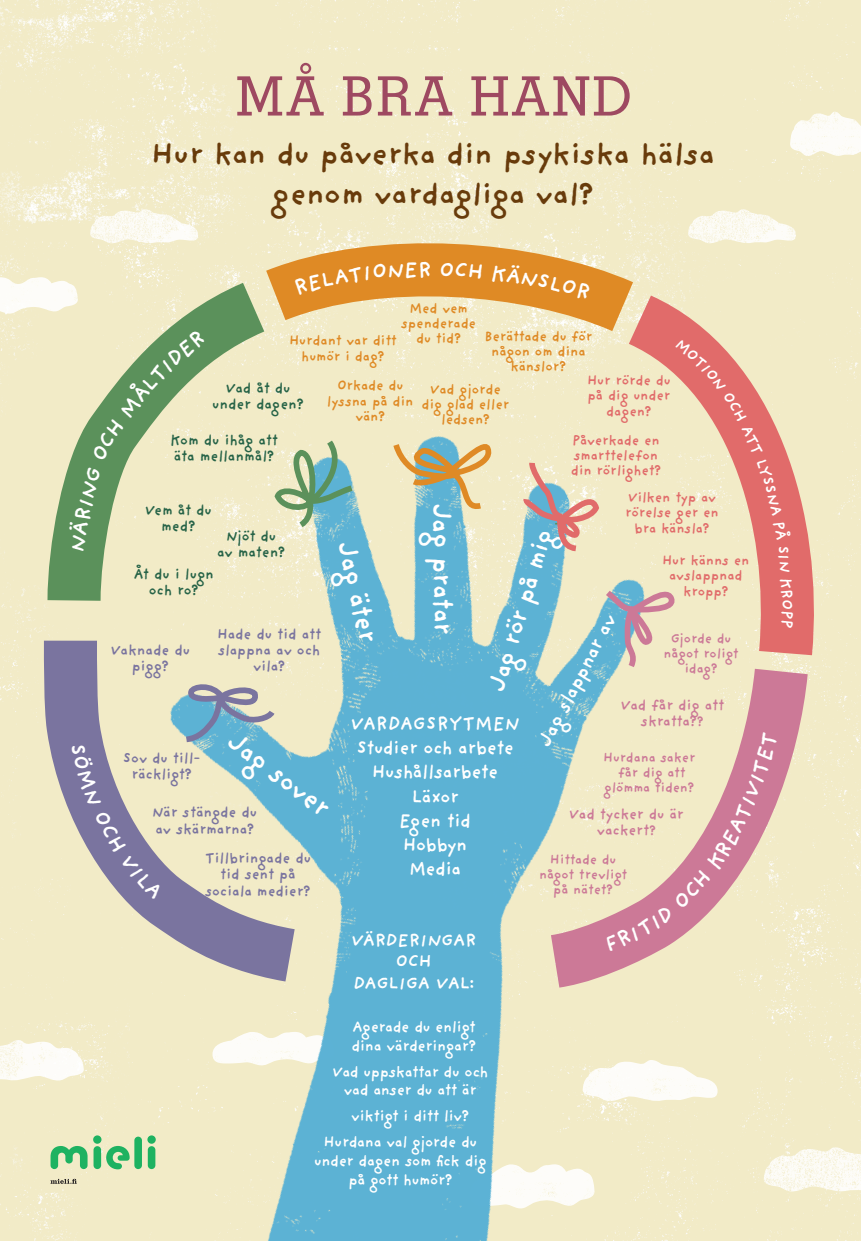
<style>
.page{position:relative;width:861px;height:1241px;background:#fff}
.page>*{position:absolute;margin:0;border:0;box-sizing:border-box;transform-origin:0 0}
.t1{font:500 54.25px "Memphis LT Std";letter-spacing:.03em;color:#9e4961}
.t2{font:700 30.62px/40.2px "Providence Sans Pro";letter-spacing:-.02em;color:#683b0b;text-align:center}
.t3{font:700 28.44px "Providence Sans Pro";color:#fff;scale:.94 1}
.t4{font:700 26.25px "Providence Sans Pro";color:#fff;scale:.94 1}
.t5{font:700 21.79px "Providence Sans Pro";color:#fff}
.t6{font:700 21px "Providence Sans Pro";color:#fff;scale:.94 1}
.t7{font:700 19.69px "Providence Sans Pro";color:#fff;scale:.95 1}
.t8{font:700 19.25px/24.2px "Providence Sans Pro";letter-spacing:-.03em;color:#fff;text-align:center;scale:.95 1}
.t9{font:700 17.85px/21.8px "Providence Sans Pro";letter-spacing:-.02em;color:#fff;text-align:center}
.t10{font:700 15.84px/18.8px "Providence Sans Pro";letter-spacing:-.03em;color:#fff;scale:.95 1}
.t11{font:700 15.75px "Providence Sans Pro";color:#fff}
.t12{font:700 15.14px/16.1px "Providence Sans Pro";letter-spacing:-.015em;color:#7a749f;text-align:center;scale:.95 1}
.t13{font:700 15.14px/16px "Providence Sans Pro";letter-spacing:-.015em;color:#266347;text-align:center;scale:.95 1}
.t14{font:700 15.14px/16.1px "Providence Sans Pro";letter-spacing:-.015em;color:#cc7997;text-align:center;scale:.95 1}
.t15{font:700 14.44px/15.3px "Providence Sans Pro";letter-spacing:-.015em;color:#df8a25;text-align:center;scale:.95 1}
.t16{font:700 14.44px/15.3px "Providence Sans Pro";letter-spacing:-.015em;color:#e16b6a;text-align:center;scale:.95 1}
.t17{font:700 14px/14.9px "Providence Sans Pro";letter-spacing:-.015em;color:#cc7997;text-align:center;scale:.95 1}
.s1{font-size:14px}
</style>
<div class="page">
<div style="left:0;top:0;width:861px;height:1240px;background:#f2ebc7"></div>
<img style="left:0;top:277px;width:21px;height:37px">
<svg style="left:323px;top:254px;width:247px;height:75px;background:#eac284"></svg>
<svg style="left:17px;top:587px;width:106px;height:429px;background:#dbd4bf"></svg>
<svg style="left:570px;top:249px;width:263px;height:364px;background:#efdbb4"></svg>
<div style="left:818px;top:613px;width:21px;height:408px;background:#f2ebc7"></div>
<img style="left:0;top:1039px;width:84px;height:42px">
<img style="left:818px;top:1146px;width:43px;height:46px">
<img style="left:687px;top:209px;width:109px;height:35px">
<img style="left:89px;top:209px;width:109px;height:28px">
<img style="left:789px;top:112px;width:72px;height:45px">
<img style="left:123px;top:329px;width:695px;height:911px">
<svg style="left:600px;top:584px;width:83px;height:89px;background:#bfc6c2"></svg>
<svg style="left:180px;top:679px;width:100px;height:66px;background:#9cbac3"></svg>
<svg style="left:323px;top:434px;width:36px;height:99px;background:#8fc1bf"></svg>
<svg style="left:522px;top:456px;width:80px;height:98px;background:#c7c5bb"></svg>
<svg style="left:389px;top:438px;width:113px;height:72px;background:#c9c8a7"></svg>
<svg style="left:21px;top:237px;width:302px;height:416px;background:#e2e0bb"></svg>
<svg style="left:51px;top:1178px;width:26px;height:5px"></svg>
<div style="left:134px;top:1136px;width:8px;height:32px;background:#1eb261;border-radius:4px"></div>
<svg style="left:106px;top:1145px;width:24px;height:24px"></svg>
<div style="left:93px;top:1145px;width:8px;height:23px;background:#1eb261;border-radius:4px"></div>
<div style="left:93px;top:1135px;width:8px;height:8px;background:#1eb261;border-radius:50%"></div>
<div style="left:148px;top:1145px;width:7px;height:23px;background:#1eb261;border-radius:4px"></div>
<div style="left:147px;top:1135px;width:9px;height:8px;background:#1eb261;border-radius:50%"></div>
<svg style="left:51px;top:1145px;width:37px;height:23px"></svg>
<div style="left:295px;top:262px;width:122px;height:33px;background:#df8a25"></div>
<svg style="left:441px;top:262px;width:41px;height:16px"></svg>
<div style="left:492px;top:264px;width:98px;height:37px;background:#df8a25"></div>
<svg style="left:71px;top:743px;width:92px;height:156px;background:#aea8b0"></svg>
<svg style="left:675px;top:338px;width:116px;height:234px;background:#eab29e"></svg>
<svg style="left:780px;top:579px;width:12px;height:29px"></svg>
<svg style="left:781px;top:620px;width:12px;height:7px"></svg>
<svg style="left:605px;top:731px;width:173px;height:219px;background:#e4c2b5"></svg>
<div style="left:68px;top:467px;width:33px;height:84px;background:#5b915b"></div>
<svg style="left:92px;top:330px;width:114px;height:131px;background:#a2bb8e"></svg>
<h1 class="t1" style="left:236px;top:63px;width:397px">MÅ BRA HAND</h1>
<h2 class="t2" style="left:151px;top:133px;width:565px">Hur kan du påverka din psykiska hälsa genom vardagliga val?</h2>
<h3 class="t5" style="left:418px;top:256px;width:16px">R</h3>
<p class="t15" style="left:401px;top:300px;width:80px">Med vem spenderade</p>
<p class="t15" style="left:289px;top:332px;width:115px">Hurdant var ditt</p>
<p class="t15" style="left:416px;top:330px;width:49px">du tid?</p>
<p class="t15" style="left:301px;top:348px;width:89px">humör i dag?</p>
<p class="t15" style="left:484px;top:328px;width:115px">Berättade du för någon om dina känslor?</p>
<p class="t13" style="left:212px;top:379px;width:98px">Vad åt du under dagen?</p>
<p class="t13" style="left:170px;top:432px;width:115px;text-align:left">Kom du ihåg att äta mellanmål?</p>
<p class="t15" style="left:327px;top:378px;width:93px">Orkade du lyssna på din vän?</p>
<p class="t16" style="left:587px;top:372px;width:89px">Hur rörde du på dig under dagen?</p>
<p class="t15" style="left:421px;top:381px;width:94px">Vad gjorde dig glad eller ledsen?</p>
<p class="t16" style="left:571px;top:432px;width:97px;text-align:left">Påverkade en smarttelefon din rörlighet?</p>
<p class="t16" style="left:625px;top:489px;width:100px">Vilken typ av rörelse ger en bra känsla?</p>
<p class="t13" style="left:145px;top:502px;width:72px">Vem åt du med?</p>
<p class="t13" style="left:133px;top:566px;width:86px">Åt du i lugn och ro?</p>
<h3 class="t3" style="left:458px;top:502px;width:141px;rotate:89deg">Jag pratar</h3>
<p class="t13" style="left:217px;top:527px;width:73px">Njöt du av maten?</p>
<h3 class="t4" style="left:481px;top:686px;width:180px;rotate:-73deg">Jag rör på mig</h3>
<h3 class="t3" style="left:362px;top:537px;width:112px;rotate:77deg">Jag äter</h3>
<p class="t16" style="left:662px;top:552px;width:94px">Hur känns en avslappnad kropp?</p>
<h3 class="t6" style="left:532px;top:739px;width:158px;rotate:-63deg">Jag slappnar av</h3>
<p class="t12" style="left:217px;top:625px;width:111px">Hade du tid att slappna av och vila?</p>
<p class="t17" style="left:663px;top:631px;width:80px">Gjorde du något roligt idag?</p>
<p class="t14" style="left:620px;top:696px;width:111px">Vad får dig att skratta?<span class="s1">?</span></p>
<p class="t12" style="left:111px;top:641px;width:85px">Vaknade du pigg?</p>
<p class="t7" style="left:350px;top:711px;width:180px">VARDAGSRYTMEN</p>
<p class="t8" style="left:356px;top:735px;width:167px">Studier och arbete<br>Hushållsarbete<br>Läxor<br>Egen tid<br>Hobbyn<br>Media</p>
<h3 class="t3" style="left:240px;top:723px;width:131px;rotate:37deg">Jag sover</h3>
<p class="t12" style="left:123px;top:749px;width:83px">Sov du till&shy;räckligt?</p>
<p class="t17" style="left:603px;top:749px;width:99px">Hurdana saker får dig att glömma tiden?</p>
<p class="t12" style="left:152px;top:804px;width:112px;text-align:left">När stängde du av skärmarna?</p>
<p class="t14" style="left:569px;top:805px;width:122px">Vad tycker du är vackert<span class="s1">?</span></p>
<p class="t12" style="left:205px;top:849px;width:113px">Tillbringade du tid sent på sociala medier?</p>
<p class="t17" style="left:539px;top:851px;width:94px">Hittade du något trevligt på nätet?</p>
<p class="t9" style="left:351px;top:928px;width:127px">VÄRDERINGAR<br>OCH<br>DAGLIGA VAL:</p>
<p class="t10" style="left:351px;top:1016px;width:133px">Agerade du enligt dina värderingar?</p>
<p class="t10" style="left:332px;top:1061px;width:166px;text-align:center">Vad uppskattar du och vad anser du att är</p>
<p class="t10" style="left:323px;top:1102px;width:163px;line-height:25.9px;text-indent:28px">viktigt i ditt liv?<br>Hurdana val gjorde du</p>
<p class="t10" style="left:314px;top:1151px;width:183px;text-align:center">under dagen som fick dig på gott humör?</p>
<p class="t11" style="left:796px;top:609px;width:11px;rotate:90deg">P</p>
</div>
